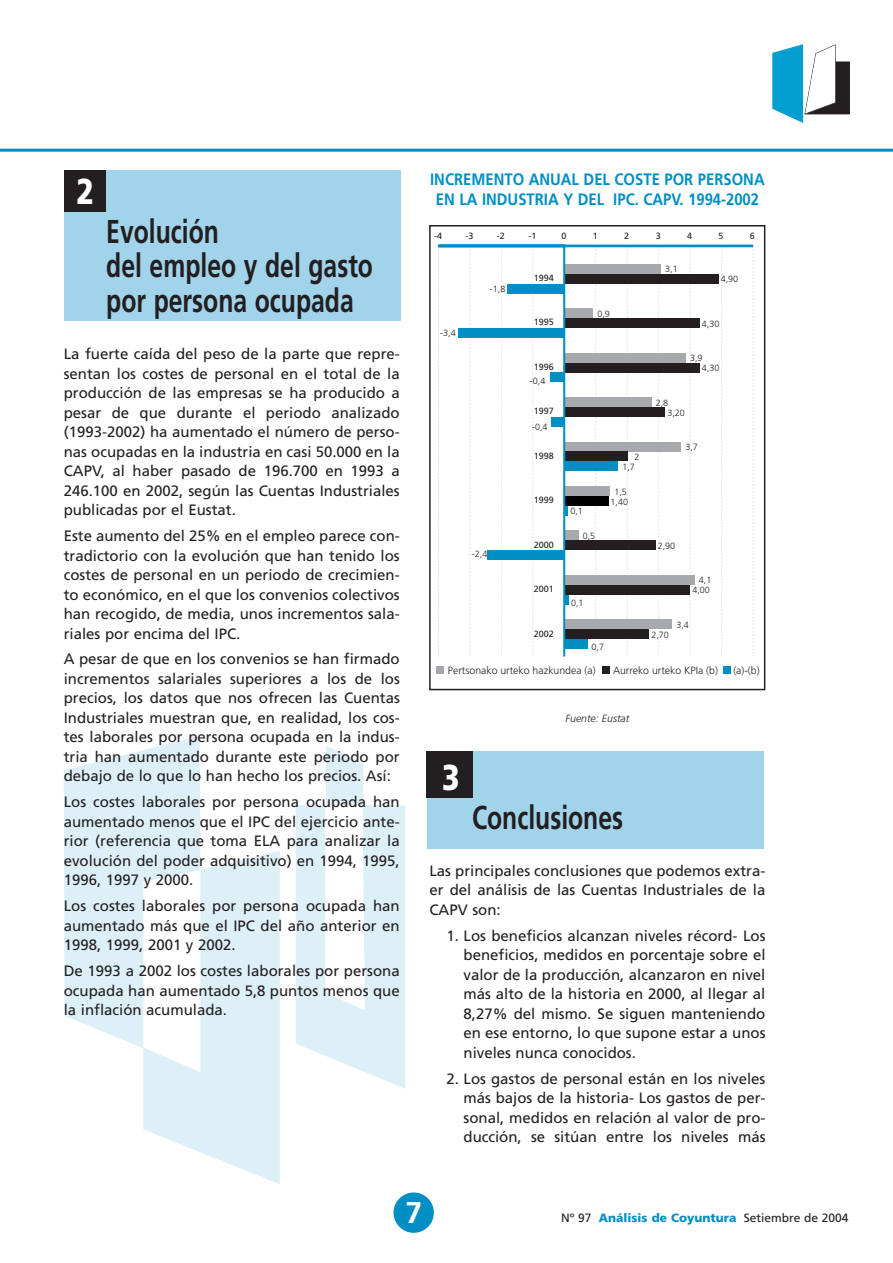
<style>
.page{position:relative;width:893px;height:1263px;background:#fff}
.page>*{position:absolute;margin:0;border:0;box-sizing:border-box;transform-origin:0 0}
.t1{font:900 36px "Frutiger";color:#fff;scale:.8 1}
.t2{font:700 33px/34.5px "Frutiger";color:#231f20;scale:.75 1}
.t3{font:700 30px "Frutiger";color:#fff}
.t4{font:700 16.5px/19.5px "Frutiger";color:#008fc5;text-align:center;scale:.9 1}
.t5{font:15px/19.5px "Frutiger";color:#231f20;text-align:justify}
.t6{font:12px "Frutiger";color:#231f20}
.t7{font:300 10.5px "Frutiger";color:#231f20}
.t8{font:italic 300 10.5px "Frutiger";color:#231f20}
.t9{font:300 9px "Frutiger";color:#231f20}
.t10{font:9px "Frutiger";color:#231f20}
.s1{font-weight:900;color:#008fc5}
</style>
<div class="page">
<div style="left:427px;top:751px;width:336px;height:98px;background:#a1d3eb"></div>
<div style="left:427px;top:751px;width:46px;height:47px;background:#231f20"></div>
<div style="left:64px;top:170px;width:337px;height:150px;background:#a1d3eb"></div>
<div style="left:64px;top:170px;width:42px;height:42px;background:#231f20"></div>
<svg style="left:64px;top:736px;width:216px;height:448px;fill:#ddeff7"></svg>
<svg style="left:296px;top:746px;width:109px;height:343px"></svg>
<svg style="left:143px;top:870px;width:57px;height:202px"></svg>
<svg style="left:772px;top:44px;width:78px;height:79px"></svg>
<div style="left:393px;top:1192px;width:41px;height:41px;background:#008fc5;border-radius:50%"></div>
<hr style="left:0;top:149px;width:892px;height:3px;background:#008fc5">
<svg style="left:438px;top:244px;width:316px;height:413px"></svg>
<div style="left:724px;top:666px;width:7px;height:8px;background:#008fc5"></div>
<div style="left:437px;top:666px;width:7px;height:8px;background:#a8a9ad"></div>
<div style="left:602px;top:666px;width:7px;height:8px;background:#231f20"></div>
<div style="left:429px;top:225px;width:336px;height:465px;border:2px solid #231f20"></div>
<h1 class="t1" style="left:77px;top:177px;width:24px">2</h1>
<h2 class="t2" style="left:106px;top:217px;width:357px">Evolución<br>del empleo y del gasto por persona ocupada</h2>
<p class="t5" style="left:64px;top:345px;width:338px">La fuerte caída del peso de la parte que repre&shy;sentan los costes de personal en el total de la producción de las empresas se ha producido a pesar de que durante el periodo analizado (1993-2002) ha aumentado el número de perso&shy;nas ocupadas en la industria en casi 50.000 en la CAPV, al haber pasado de 196.700 en 1993 a 246.100 en 2002, según las Cuentas Industriales publicadas por el Eustat.</p>
<p class="t5" style="left:64px;top:527px;width:338px">Este aumento del 25% en el empleo parece con&shy;tradictorio con la evolución que han tenido los costes de personal en un periodo de crecimien&shy;to económico, en el que los convenios colectivos han recogido, de media, unos incrementos sala&shy;riales por encima del IPC.</p>
<p class="t5" style="left:64px;top:651px;width:338px">A pesar de que en los convenios se han firmado incrementos salariales superiores a los de los precios, los datos que nos ofrecen las Cuentas Industriales muestran que, en realidad, los cos&shy;tes laborales por persona ocupada en la indus&shy;tria han aumentado durante este periodo por debajo de lo que lo han hecho los precios. Así:</p>
<p class="t5" style="left:64px;top:793px;width:337px">Los costes laborales por persona ocupada han aumentado menos que el IPC del ejercicio ante&shy;rior (referencia que toma ELA para analizar la evolución del poder adquisitivo) en 1994, 1995, 1996, 1997 y 2000.</p>
<p class="t5" style="left:64px;top:897px;width:337px">Los costes laborales por persona ocupada han aumentado más que el IPC del año anterior en 1998, 1999, 2001 y 2002.</p>
<p class="t5" style="left:64px;top:962px;width:337px">De 1993 a 2002 los costes laborales por persona ocupada han aumentado 5,8 puntos menos que la inflación acumulada.</p>
<p class="t4" style="left:430px;top:171px;width:373px">INCREMENTO ANUAL DEL COSTE POR PERSONA<br>EN LA INDUSTRIA Y DEL IPC. CAPV. 1994-2002</p>
<p class="t10" style="left:434px;top:232px;width:10px">-4</p>
<p class="t10" style="left:466px;top:232px;width:10px">-3</p>
<p class="t10" style="left:497px;top:232px;width:10px">-2</p>
<p class="t10" style="left:528px;top:232px;width:10px">-1</p>
<p class="t10" style="left:561px;top:232px;width:7px">0</p>
<p class="t10" style="left:593px;top:232px;width:7px">1</p>
<p class="t10" style="left:624px;top:232px;width:7px">2</p>
<p class="t10" style="left:656px;top:232px;width:7px">3</p>
<p class="t10" style="left:687px;top:232px;width:7px">4</p>
<p class="t10" style="left:718px;top:232px;width:7px">5</p>
<p class="t10" style="left:750px;top:232px;width:7px">6</p>
<p class="t9" style="left:665px;top:265px;width:14px">3,1</p>
<p class="t10" style="left:534px;top:274px;width:22px">1994</p>
<p class="t10" style="left:534px;top:319px;width:22px">1995</p>
<p class="t10" style="left:534px;top:363px;width:22px">1996</p>
<p class="t10" style="left:534px;top:408px;width:22px">1997</p>
<p class="t10" style="left:534px;top:452px;width:22px">1998</p>
<p class="t10" style="left:534px;top:496px;width:22px">1999</p>
<p class="t10" style="left:534px;top:541px;width:22px">2000</p>
<p class="t10" style="left:534px;top:585px;width:22px">2001</p>
<p class="t10" style="left:534px;top:630px;width:22px">2002</p>
<p class="t7" style="left:448px;top:666px;width:149px">Pertsonako urteko hazkundea (a)</p>
<p class="t7" style="left:613px;top:666px;width:106px">Aurreko urteko KPIa (b)</p>
<p class="t7" style="left:733px;top:666px;width:28px">(a)-(b)</p>
<p class="t9" style="left:721px;top:275px;width:19px">4,90</p>
<p class="t9" style="left:490px;top:285px;width:17px">-1,8</p>
<p class="t9" style="left:597px;top:310px;width:14px">0,9</p>
<p class="t9" style="left:702px;top:320px;width:19px">4,30</p>
<p class="t9" style="left:702px;top:364px;width:19px">4,30</p>
<p class="t9" style="left:440px;top:329px;width:17px">-3,4</p>
<p class="t9" style="left:690px;top:355px;width:14px">3,9</p>
<p class="t9" style="left:530px;top:377px;width:17px">-0,4</p>
<p class="t9" style="left:656px;top:399px;width:14px">2,8</p>
<p class="t9" style="left:667px;top:409px;width:19px">3,20</p>
<p class="t9" style="left:532px;top:423px;width:17px">-0,4</p>
<p class="t9" style="left:685px;top:443px;width:14px">3,7</p>
<p class="t9" style="left:634px;top:453px;width:7px">2</p>
<p class="t9" style="left:622px;top:463px;width:14px">1,7</p>
<p class="t9" style="left:614px;top:488px;width:14px">1,5</p>
<p class="t9" style="left:611px;top:498px;width:19px">1,40</p>
<p class="t9" style="left:570px;top:508px;width:14px">0,1</p>
<p class="t9" style="left:583px;top:532px;width:14px">0,5</p>
<p class="t9" style="left:658px;top:542px;width:19px">2,90</p>
<p class="t9" style="left:472px;top:550px;width:17px">-2,4</p>
<p class="t9" style="left:699px;top:577px;width:14px">4,1</p>
<p class="t9" style="left:692px;top:587px;width:19px">4,00</p>
<p class="t9" style="left:571px;top:599px;width:14px">0,1</p>
<p class="t9" style="left:676px;top:621px;width:14px">3,4</p>
<p class="t9" style="left:651px;top:631px;width:19px">2,70</p>
<p class="t9" style="left:591px;top:644px;width:14px">0,7</p>
<h1 class="t1" style="left:442px;top:763px;width:24px">3</h1>
<p class="t8" style="left:565px;top:714px;width:65px">Fuente: Eustat</p>
<h2 class="t2" style="left:472px;top:802px;width:203px">Conclusiones</h2>
<p class="t5" style="left:429px;top:862px;width:337px">Las principales conclusiones que podemos extra&shy;er del análisis de las Cuentas Industriales de la CAPV son:</p>
<p class="t5" style="left:463px;top:927px;width:304px;text-indent:-17px">1. Los beneficios alcanzan niveles récord- Los beneficios, medidos en porcentaje sobre el valor de la producción, alcanzaron en nivel más alto de la historia en 2000, al llegar al 8,27% del mismo. Se siguen manteniendo en ese entorno, lo que supone estar a unos niveles nunca conocidos.</p>
<p class="t5" style="left:463px;top:1070px;width:304px;text-indent:-17px">2. Los gastos de personal están en los niveles más bajos de la historia- Los gastos de per&shy;sonal, medidos en relación al valor de pro&shy;ducción, se sitúan entre los niveles más</p>
<h3 class="t3" style="left:406px;top:1201px;width:18px">7</h3>
<p class="t6" style="left:561px;top:1212px;width:289px">Nº 97 <span class="s1">Análisis de Coyuntura</span> Setiembre de 2004</p>
</div>
